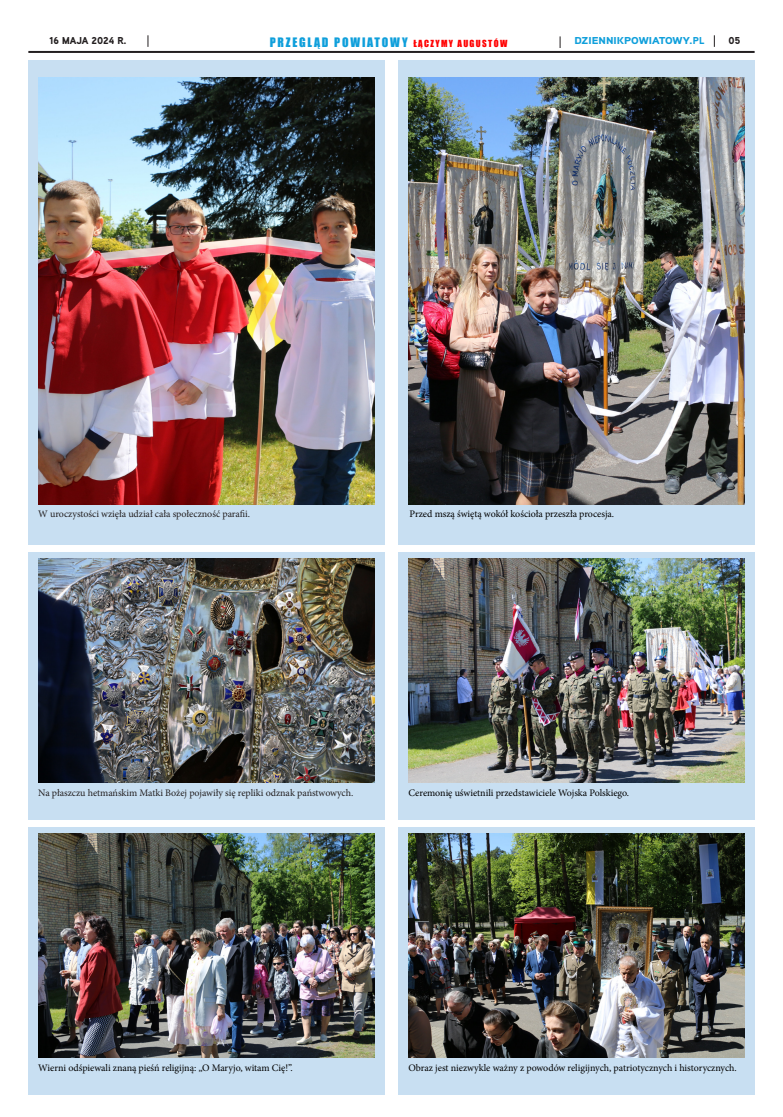
<style>
.page{position:relative;width:783px;height:1117px;background:#fff}
.page>*{position:absolute;margin:0;border:0;box-sizing:border-box;transform-origin:0 0}
.t1{font:12px "Impact";letter-spacing:.15em;color:#0f9fdb}
.Footer_line{font:10px "Minion Pro";letter-spacing:-.005em;color:#000}
.Footer_line-2{font:10px "Minion Pro";letter-spacing:-.005em;color:#231f20}
.t2{font:900 10px "Aaux Next";color:#0f9fdb;scale:1.15 1}
.t3{font:900 10px "Aaux Next";color:#231f20}
.s1{font-size:9px;color:#f00}
</style>
<div class="page">
<hr style="left:28px;top:51px;width:726px;height:2px;background:#231f20">
<svg style="left:713px;top:35px;width:1px;height:12px"></svg>
<svg style="left:147px;top:35px;width:1px;height:12px"></svg>
<svg style="left:559px;top:36px;width:1px;height:12px"></svg>
<div style="left:28px;top:60px;width:356px;height:484px;background:#c8dff2"></div>
<img style="left:38px;top:78px;width:336px;height:426px">
<div style="left:28px;top:552px;width:356px;height:267px;background:#c8dff2"></div>
<div style="left:398px;top:552px;width:356px;height:267px;background:#c8dff2"></div>
<div style="left:398px;top:60px;width:356px;height:484px;background:#c8dff2"></div>
<img style="left:408px;top:78px;width:336px;height:426px">
<img style="left:38px;top:558px;width:336px;height:224px">
<img style="left:408px;top:558px;width:336px;height:224px">
<div style="left:28px;top:827px;width:356px;height:267px;background:#c8dff2"></div>
<div style="left:398px;top:827px;width:356px;height:267px;background:#c8dff2"></div>
<img style="left:38px;top:833px;width:336px;height:224px">
<img style="left:408px;top:833px;width:336px;height:224px">
<p class="t3" style="left:49px;top:34px;width:79px">16 MAJA 2024 R.</p>
<p class="t1" style="left:270px;top:33px;width:239px">PRZEGLĄD POWIATOWY <span class="s1">ŁĄCZYMY AUGUSTÓW</span></p>
<p class="t2" style="left:574px;top:33px;width:115px">DZIENNIKPOWIATOWY.PL</p>
<p class="t3" style="left:728px;top:34px;width:13px">05</p>
<p class="Footer_line-2" style="left:38px;top:507px;width:213px">W uroczystości wzięła udział cała społeczność parafii.</p>
<p class="Footer_line" style="left:409px;top:507px;width:206px">Przed mszą świętą wokół kościoła przeszła procesja.</p>
<p class="Footer_line-2" style="left:38px;top:786px;width:316px">Na płaszczu hetmańskim Matki Bożej pojawiły się repliki odznak państwowych.</p>
<p class="Footer_line" style="left:408px;top:786px;width:222px">Ceremonię uświetnili przedstawiciele Wojska Polskiego.</p>
<p class="Footer_line" style="left:38px;top:1061px;width:256px">Wierni odśpiewali znaną pieśń religijną: „O Maryjo, witam Cię!”.</p>
<p class="Footer_line" style="left:408px;top:1061px;width:330px">Obraz jest niezwykle ważny z powodów religijnych, patriotycznych i historycznych.</p>
</div>
